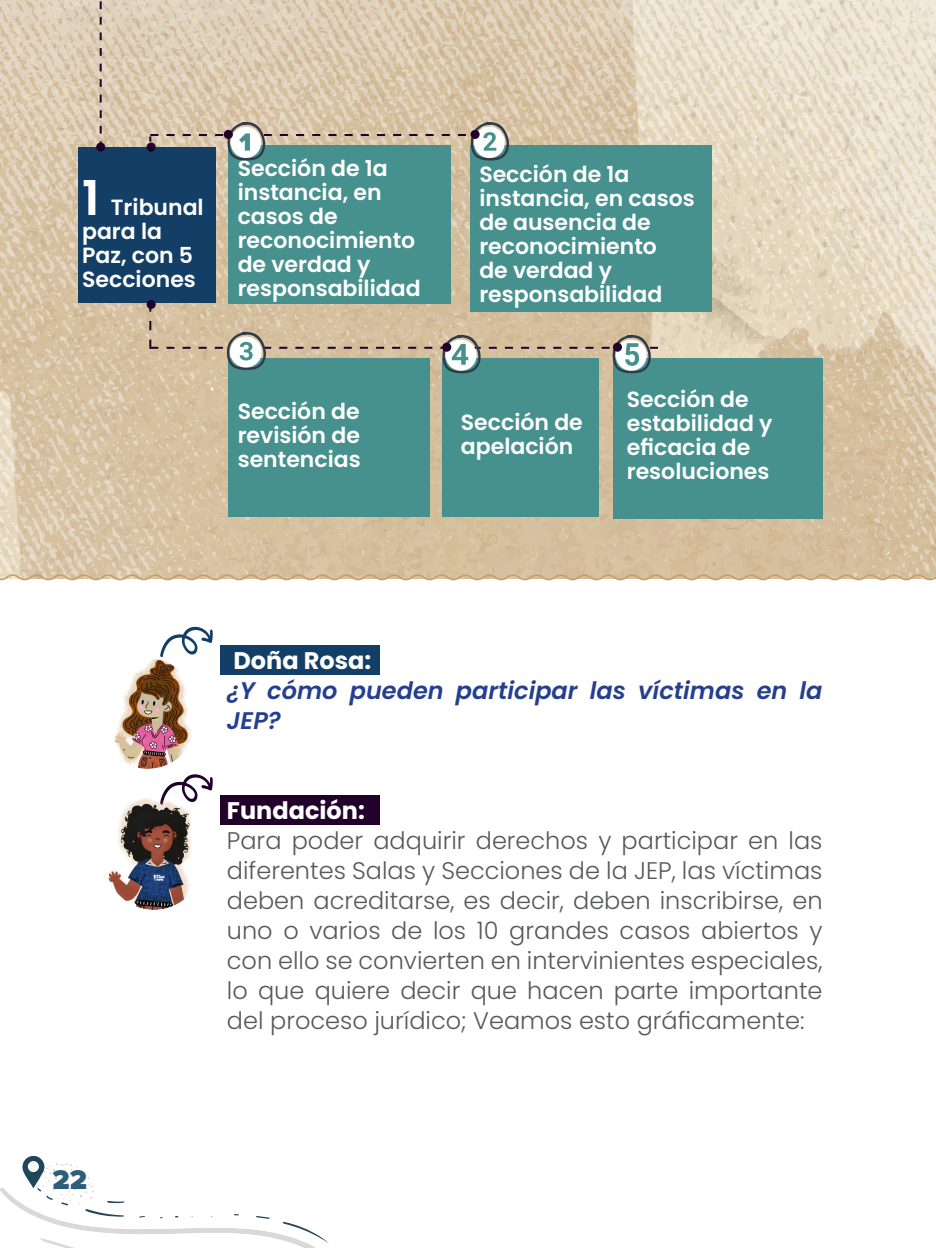
<style>
.page{position:relative;width:936px;height:1248px;background:#fff}
.page>*{position:absolute;margin:0;border:0;box-sizing:border-box;transform-origin:0 0}
.t1{font:900 28px "Proxima Nova";color:#2c5d79}
.t2{font:300 24px/30px "Poppins";color:#57585a;text-align:justify}
.t3{font:italic 600 24px/30px "Poppins";color:#253f8e}
.t4{font:700 24px "Poppins";color:#fff}
.t5{font:600 22px/24px "Poppins";color:#fff}
.s1{font-size:48px}
</style>
<div class="page">
<svg style="left:0;top:1155px;width:329px;height:92px"></svg>
<img style="left:0;top:0;width:935px;height:572px">
<div style="left:220px;top:795px;width:160px;height:30px;background:#21002b"></div>
<svg style="left:161px;top:774px;width:52px;height:24px"></svg>
<img style="left:108px;top:798px;width:89px;height:111px">
<div style="left:220px;top:645px;width:160px;height:29px;background:#133e65"></div>
<svg style="left:160px;top:626px;width:53px;height:31px"></svg>
<img style="left:114px;top:659px;width:78px;height:109px">
<div style="left:78px;top:148px;width:137px;height:155px;background:#133e65"></div>
<svg style="left:0;top:572px;width:935px;height:9px"></svg>
<div style="left:228px;top:146px;width:223px;height:158px;background:#46918e"></div>
<div style="left:228px;top:358px;width:201px;height:159px;background:#46918e"></div>
<div style="left:470px;top:146px;width:241px;height:166px;background:#46918e"></div>
<div style="left:442px;top:358px;width:156px;height:159px;background:#46918e"></div>
<div style="left:613px;top:358px;width:209px;height:161px;background:#46918e"></div>
<svg style="left:100px;top:0;width:2px;height:142px"></svg>
<div style="left:96px;top:142px;width:9px;height:10px;background:#21002b;border-radius:50%"></div>
<svg style="left:147px;top:142px;width:9px;height:10px"></svg>
<div style="left:147px;top:300px;width:9px;height:9px;background:#21002b;border-radius:50%"></div>
<svg style="left:149px;top:122px;width:360px;height:39px"></svg>
<div style="left:224px;top:130px;width:9px;height:9px;background:#21002b;border-radius:50%"></div>
<div style="left:470px;top:130px;width:9px;height:9px;background:#21002b;border-radius:50%"></div>
<svg style="left:149px;top:302px;width:509px;height:71px"></svg>
<p class="t5" style="left:82px;top:195px;width:123px"><span class="s1">1</span> Tribunal para la<br>Paz, con 5<br>Secciones</p>
<p class="t5" style="left:238px;top:156px;width:151px">Sección de 1a instancia, en</p>
<p class="t5" style="left:238px;top:204px;width:184px">casos de reconocimiento de verdad y responsabilidad</p>
<p class="t5" style="left:238px;top:399px;width:125px;text-align:justify">Sección de revisión de sentencias</p>
<p class="t5" style="left:479px;top:162px;width:217px">Sección de 1a instancia, en casos de ausencia de reconocimiento<br>de verdad y responsabilidad</p>
<p class="t5" style="left:461px;top:410px;width:123px">Sección de apelación</p>
<p class="t5" style="left:626px;top:388px;width:123px">Sección de</p>
<p class="t5" style="left:626px;top:412px;width:147px">estabilidad y</p>
<p class="t5" style="left:626px;top:436px;width:144px">eficacia de resoluciones</p>
<p class="t1" style="left:53px;top:1163px;width:36px">22</p>
<p class="t4" style="left:233px;top:646px;width:139px">Doña Rosa:</p>
<p class="t3" style="left:227px;top:675px;width:597px">¿Y cómo pueden participar las víctimas en la<br>JEP?</p>
<p class="t4" style="left:227px;top:796px;width:139px">Fundación:</p>
<p class="t2" style="left:227px;top:825px;width:597px">Para poder adquirir derechos y participar en las diferentes Salas y Secciones de la JEP, las víctimas deben acreditarse, es decir, deben inscribirse, en uno o varios de los 10 grandes casos abiertos y con ello se convierten en intervinientes especiales, lo que quiere decir que hacen parte importante del proceso jurídico; Veamos esto gráficamente:</p>
</div>
